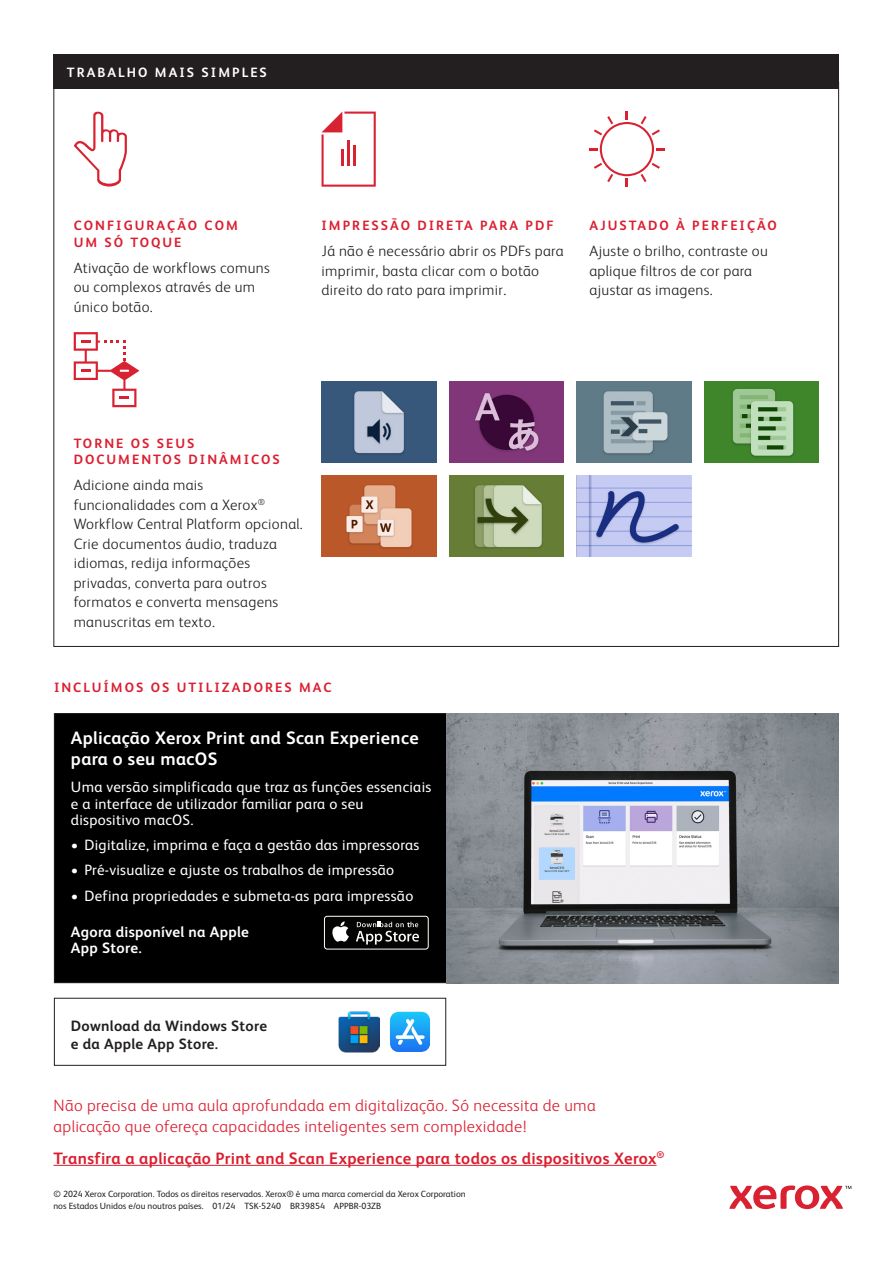
<style>
.page{position:relative;width:893px;height:1263px;background:#fff}
.page>*{position:absolute;margin:0;border:0;box-sizing:border-box;transform-origin:0 0}
.Body_Subhead_Level_2{font:700 18px/21px "Xerox Sans";letter-spacing:.02em;color:#fff}
.Call_to_action{font:300 16.5px/21px "Xerox Sans";letter-spacing:.02em;color:#db1e30}
.Call_to_action-2{font:700 16.5px "Xerox Sans";letter-spacing:.02em;color:#db1e30}
.Body_Text{font:300 15px/19.5px "Xerox Sans";letter-spacing:.02em;color:#231f20}
.Body_Text-2{font:15px/16.5px "Xerox Sans";letter-spacing:.02em;color:#fff}
.Body_Subhead_Level_2-2{font:700 15px/18px "Xerox Sans";letter-spacing:.02em;color:#231f20}
.Body_Subhead_Level_2-3{font:700 15px/16.5px "Xerox Sans";letter-spacing:.02em;color:#fff}
.Body_Subhead{font:700 13.5px/16.5px "Xerox Sans";letter-spacing:.15em;color:#db1e30}
.Body_Subhead-2{font:700 13.5px "Xerox Sans";letter-spacing:.15em;color:#fff}
.Legal{font:9px/12px "Xerox Sans";color:#231f20}
</style>
<div class="page">
<svg style="left:729px;top:1185px;width:122px;height:24px"></svg>
<hr style="left:53px;top:1165px;width:604px;height:1px;background:#db1e30">
<svg style="left:74px;top:112px;width:53px;height:75px"></svg>
<svg style="left:321px;top:112px;width:55px;height:75px"></svg>
<svg style="left:589px;top:112px;width:75px;height:75px"></svg>
<svg style="left:74px;top:332px;width:65px;height:75px"></svg>
<div style="left:53px;top:54px;width:786px;height:35px;background:#231f20"></div>
<div style="left:54px;top:713px;width:784px;height:270px;background:#000"></div>
<img style="left:446px;top:713px;width:393px;height:270px">
<img style="left:321px;top:382px;width:115px;height:81px">
<img style="left:577px;top:476px;width:114px;height:81px">
<img style="left:449px;top:476px;width:114px;height:81px">
<img style="left:321px;top:476px;width:115px;height:81px">
<img style="left:704px;top:382px;width:115px;height:81px">
<img style="left:577px;top:382px;width:114px;height:81px">
<img style="left:449px;top:382px;width:114px;height:81px">
<div style="left:324px;top:916px;width:105px;height:33px;background:#040503;border-radius:3px"></div>
<svg style="left:332px;top:921px;width:17px;height:21px"></svg>
<svg style="left:356px;top:922px;width:63px;height:22px"></svg>
<div style="left:324px;top:916px;width:105px;height:33px;border:1px solid #fff;border-radius:3px"></div>
<div style="left:54px;top:998px;width:392px;height:68px;border:1px solid #231f20"></div>
<img style="left:390px;top:1011px;width:40px;height:41px">
<img style="left:339px;top:1011px;width:41px;height:42px">
<p class="Body_Subhead-2" style="left:67px;top:63px;width:201px">TRABALHO MAIS SIMPLES</p>
<p class="Body_Subhead" style="left:74px;top:217px;width:166px">CONFIGURAÇÃO COM<br>UM SÓ TOQUE</p>
<p class="Body_Text" style="left:74px;top:257px;width:198px">Ativação de workflows comuns ou complexos através de um único botão.</p>
<p class="Body_Subhead" style="left:321px;top:217px;width:234px">IMPRESSÃO DIRETA PARA PDF</p>
<p class="Body_Text" style="left:321px;top:241px;width:244px">Já não é necessário abrir os PDFs para imprimir, basta clicar com o botão direito do rato para imprimir.</p>
<p class="Body_Subhead" style="left:589px;top:217px;width:189px">AJUSTADO À PERFEIÇÃO</p>
<p class="Body_Text" style="left:589px;top:241px;width:180px">Ajuste o brilho, contraste ou aplique filtros de cor para ajustar as imagens.</p>
<p class="Body_Subhead" style="left:74px;top:434px;width:208px">TORNE OS SEUS<br>DOCUMENTOS DINÂMICOS</p>
<p class="Body_Text" style="left:74px;top:475px;width:231px">Adicione ainda mais funcionalidades com a Xerox<sup>®<br></sup>Workflow Central Platform opcional.<br>Crie documentos áudio, traduza idiomas, redija informações privadas, converta para outros formatos e converta mensagens manuscritas em texto.</p>
<p class="Body_Subhead" style="left:54px;top:678px;width:279px">INCLUÍMOS OS UTILIZADORES MAC</p>
<p class="Body_Subhead_Level_2" style="left:71px;top:726px;width:349px">Aplicação Xerox Print and Scan Experience para o seu macOS</p>
<p class="Body_Text-2" style="left:71px;top:778px;width:362px">Uma versão simplificada que traz as funções essenciais e a interface de utilizador familiar para o seu dispositivo macOS.</p>
<p class="Body_Text-2" style="left:71px;top:835px;width:350px">• Digitalize, imprima e faça a gestão das impressoras</p>
<p class="Body_Text-2" style="left:71px;top:861px;width:325px">• Pré-visualize e ajuste os trabalhos de impressão</p>
<p class="Body_Text-2" style="left:71px;top:886px;width:344px">• Defina propriedades e submeta-as para impressão</p>
<p class="Body_Subhead_Level_2-3" style="left:71px;top:922px;width:179px">Agora disponível na Apple<br>App Store.</p>
<p class="Body_Subhead_Level_2-2" style="left:71px;top:1016px;width:198px">Download da Windows Store e da Apple App Store.</p>
<p class="Call_to_action" style="left:53px;top:1094px;width:544px">Não precisa de uma aula aprofundada em digitalização. Só necessita de uma aplicação que ofereça capacidades inteligentes sem complexidade!</p>
<p class="Call_to_action-2" style="left:53px;top:1147px;width:613px">Transfira a aplicação Print and Scan Experience para todos os dispositivos Xerox<sup>®</sup></p>
<p class="Legal" style="left:53px;top:1187px;width:414px">© 2024 Xerox Corporation. Todos os direitos reservados. Xerox® é uma marca comercial da Xerox Corporation nos Estados Unidos e/ou noutros países. 01/24 TSK-5240 BR39854 APPBR-03ZB</p>
</div>
